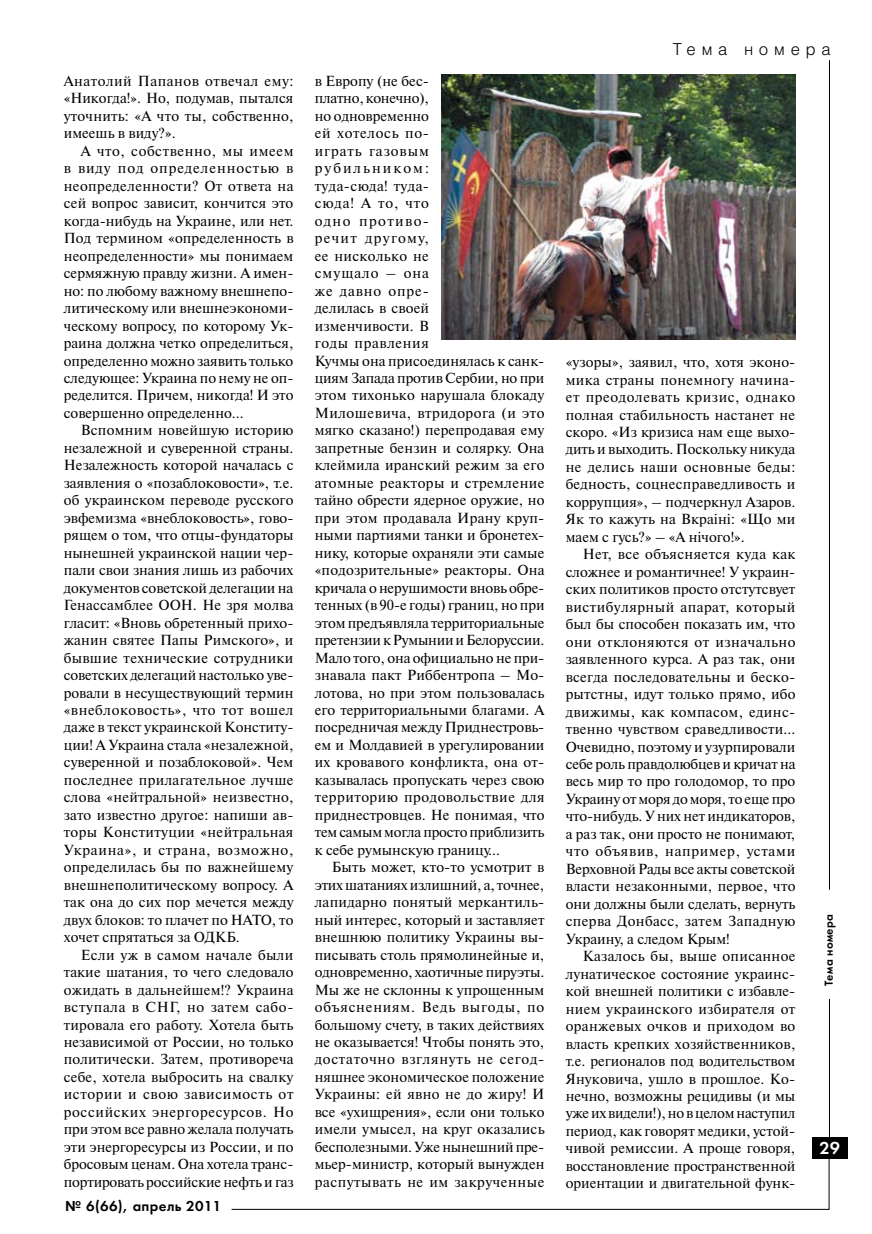
<style>
.page{position:relative;width:872px;height:1234px;background:#fff}
.page>*{position:absolute;margin:0;border:0;box-sizing:border-box;transform-origin:0 0}
.t1{font:18px "Futura Demi C";color:#fff}
.t2{font:300 16.5px "Helios";letter-spacing:.35em;color:#000}
.t3{font:15px "Futura Demi C";letter-spacing:.025em;color:#000}
.t4{font:14.55px/17.4px "Newton C";color:#000;text-align:justify}
.t5{font:12px "Futura Demi C";letter-spacing:.025em;color:#000}
</style>
<div class="page">
<hr style="left:829px;top:60px;width:1px;height:829px;background:#000">
<svg style="left:231px;top:1158px;width:599px;height:51px"></svg>
<hr style="left:829px;top:998px;width:1px;height:152px;background:#000">
<div style="left:812px;top:1136px;width:35px;height:22px;background:#000"></div>
<img style="left:442px;top:74px;width:353px;height:265px">
<p class="t4" style="left:64px;top:72px;width:231px">Анатолий Папанов отвечал ему: «Никогда!». Но, подумав, пытался уточнить: «А что ты, собственно, имеешь в виду?».</p>
<p class="t4" style="left:64px;top:142px;width:231px;text-indent:17px">А что, собственно, мы имеем в виду под определенностью в неопределенности? От ответа на сей вопрос зависит, кончится это когда-нибудь на Украине, или нет.<br>Под термином «определенность в неопределенности» мы понимаем сермяжную правду жизни. А имен&shy;но: по любому важному внешнепо&shy;литическому или внешнеэкономи&shy;ческому вопросу, по которому Ук&shy;раина должна четко определиться, определенно можно заявить только следующее: Украина по нему не оп&shy;ределится. Причем, никогда! И это совершенно определенно…</p>
<p class="t4" style="left:64px;top:421px;width:231px;text-indent:17px">Вспомним новейшую историю незалежной и суверенной страны.<br>Незалежность которой началась с заявления о «позаблоковости», т.е. об украинском переводе русского эвфемизма «внеблоковость», гово&shy;рящем о том, что отцы-фундаторы нынешней украинской нации чер&shy;пали свои знания лишь из рабочих документов советской делегации на Генассамблее ООН. Не зря молва гласит: «Вновь обретенный прихо&shy;жанин святее Папы Римского», и бывшие технические сотрудники советских делегаций настолько уве&shy;ровали в несуществующий термин «внеблоковость», что тот вошел даже в текст украинской Конститу&shy;ции! А Украина стала «незалежной, суверенной и позаблоковой». Чем последнее прилагательное лучше слова «нейтральной» неизвестно, зато известно другое: напиши ав&shy;торы Конституции «нейтральная Украина», и страна, возможно, определилась бы по важнейшему внешнеполитическому вопросу. А так она до сих пор мечется между двух блоков: то плачет по НАТО, то хочет спрятаться за ОДКБ.</p>
<p class="t4" style="left:64px;top:945px;width:231px;text-indent:17px">Если уж в самом начале были такие шатания, то чего следовало ожидать в дальнейшем!? Украина вступала в СНГ, но затем сабо&shy;тировала его работу. Хотела быть независимой от России, но только политически. Затем, противореча себе, хотела выбросить на свалку истории и свою зависимость от российских энергоресурсов. Но при этом все равно желала получать эти энергоресурсы из России, и по бросовым ценам. Она хотела транс&shy;портировать российские нефть и газ</p>
<p class="t3" style="left:65px;top:1197px;width:158px">№ 6(66), апрель 2011</p>
<p class="t4" style="left:315px;top:72px;width:231px;text-align:left">в Европу (не бес-<br>платно, конечно),<br>но одновременно<br>ей хотелось по-<br>играть газовым рубильником:<br>туда-сюда! туда-<br>сюда! А то, что<br>одно противо-<br>речит другому,<br>ее нисколько не<br>смущало – она<br>же давно опре-<br>делилась в своей<br>изменчивости. В<br>годы правления<br>Кучмы она присоединялась к санк&shy;циям Запада против Сербии, но при этом тихонько нарушала блокаду<br>Милошевича, втридорога (и это мягко сказано!) перепродавая ему запретные бензин и солярку. Она клеймила иранский режим за его атомные реакторы и стремление тайно обрести ядерное оружие, но при этом продавала Ирану круп&shy;ными партиями танки и бронетех&shy;нику, которые охраняли эти самые «подозрительные» реакторы. Она кричала о нерушимости вновь обре&shy;тенных (в 90-е годы) границ, но при этом предъявляла территориальные претензии к Румынии и Белоруссии.<br>Мало того, она официально не при&shy;знавала пакт Риббентропа – Мо&shy;лотова, но при этом пользовалась его территориальными благами. А посредничая между Приднестровь&shy;ем и Молдавией в урегулировании их кровавого конфликта, она от&shy;казывалась пропускать через свою территорию продовольствие для приднестровцев. Не понимая, что тем самым могла просто приблизить к себе румынскую границу…</p>
<p class="t4" style="left:315px;top:858px;width:231px;text-indent:17px">Быть может, кто-то усмотрит в этих шатаниях излишний, а, точнее, лапидарно понятый меркантиль&shy;ный интерес, который и заставляет внешнюю политику Украины вы&shy;писывать столь прямолинейные и, одновременно, хаотичные пируэты.<br>Мы же не склонны к упрощенным объяснениям. Ведь выгоды, по большому счету, в таких действиях не оказывается! Чтобы понять это, достаточно взглянуть не сегод&shy;няшнее экономическое положение Украины: ей явно не до жиру! И все «ухищрения», если они только имели умысел, на круг оказались бесполезными. Уже нынешний пре&shy;мьер-министр, который вынужден распутывать не им закрученные</p>
<p class="t2" style="left:673px;top:39px;width:159px">Тема номера</p>
<p class="t4" style="left:566px;top:353px;width:231px">«узоры», заявил, что, хотя эконо&shy;мика страны понемногу начина&shy;ет преодолевать кризис, однако полная стабильность настанет не скоро. «Из кризиса нам еще выхо&shy;дить и выходить. Поскольку никуда не делись наши основные беды: бедность, соцнесправедливость и коррупция», – подчеркнул Азаров.<br>Як то кажуть на Вкраіні: «Що ми маем с гусь?» – «А нічого!».</p>
<p class="t4" style="left:566px;top:545px;width:231px;text-indent:17px">Нет, все объясняется куда как сложнее и романтичнее! У украин&shy;ских политиков просто отстутсвует вистибулярный апарат, который был бы способен показать им, что они отклоняются от изначально заявленного курса. А раз так, они всегда последовательны и беско&shy;рытстны, идут только прямо, ибо движимы, как компасом, единс&shy;твенно чувством сраведливости… Очевидно, поэтому и узурпировали себе роль правдолюбцев и кричат на весь мир то про голодомор, то про Украину от моря до моря, то еще про что-нибудь. У них нет индикаторов, а раз так, они просто не понимают, что объявив, например, устами Верховной Рады все акты советской власти незаконными, первое, что они должны были сделать, вернуть сперва Донбасс, затем Западную Украину, а следом Крым!</p>
<p class="t4" style="left:566px;top:947px;width:231px;text-indent:17px">Казалось бы, выше описанное лунатическое состояние украинс&shy;кой внешней политики с избавле&shy;нием украинского избирателя от оранжевых очков и приходом во власть крепких хозяйственников, т.е. регионалов под водительством Януковича, ушло в прошлое. Ко&shy;нечно, возможны рецидивы (и мы уже их видели!), но в целом наступил период, как говорят медики, устой&shy;чивой ремиссии. А проще говоря, восстановление пространственной ориентации и двигательной функ-</p>
<p class="t5" style="left:822px;top:985px;width:73px;rotate:-90deg">Тема номера</p>
<p class="t1" style="left:819px;top:1136px;width:11px">29</p>
</div>
